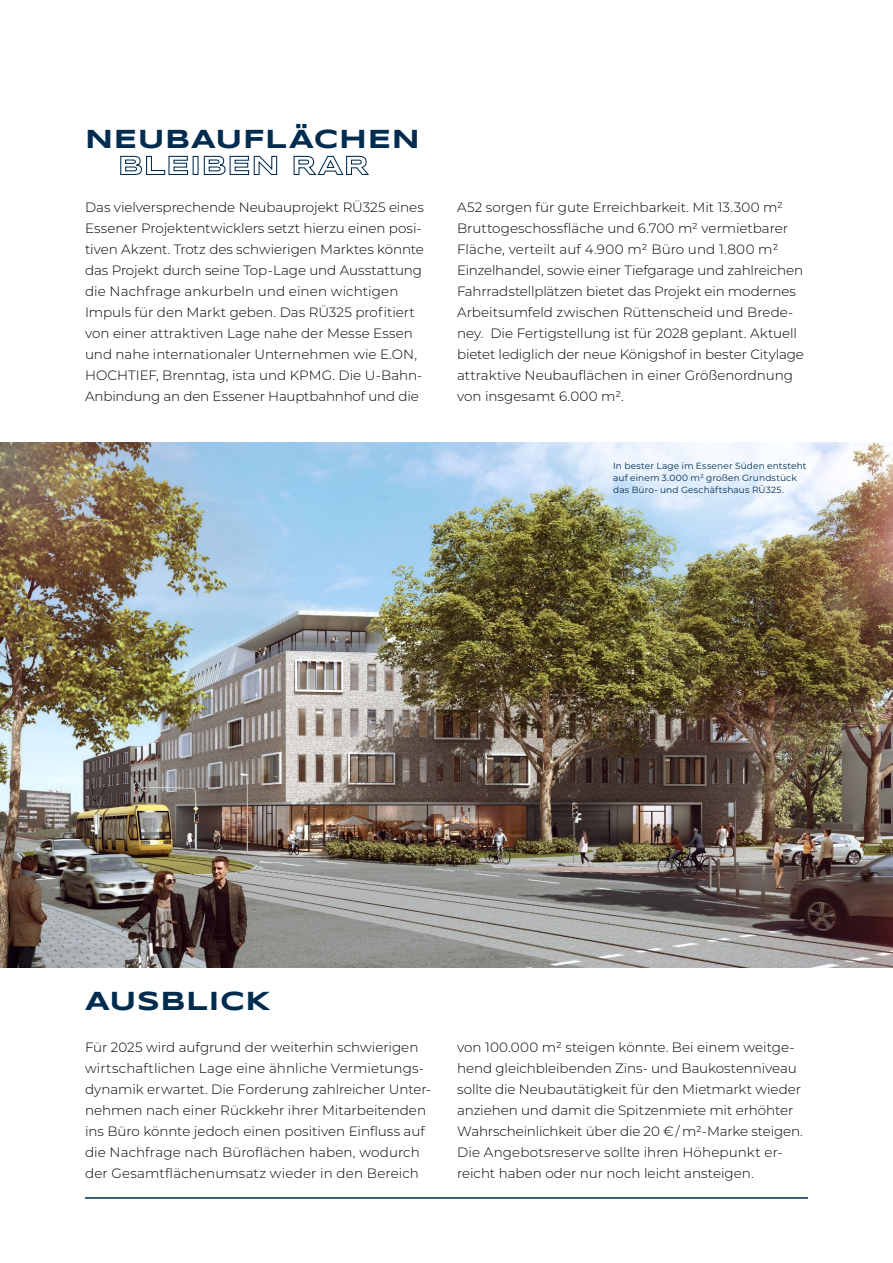
<style>
.page{position:relative;width:893px;height:1263px;background:#fff}
.page>*{position:absolute;margin:0;border:0;box-sizing:border-box;transform-origin:0 0}
.t1{font:700 27px/26.4px "Syncopate";letter-spacing:.025em;color:#002c50}
.t2{font:300 13.5px/21px "Montserrat";letter-spacing:-.005em;color:#000}
.t3{font:9px/12px "Montserrat";letter-spacing:.015em;color:#002c50}
</style>
<div class="page">
<img style="left:0;top:443px;width:893px;height:525px">
<hr style="left:85px;top:1197px;width:723px;height:2px;background:#002c50">
<h1 class="t1" style="left:118px;top:125px;width:304px;text-indent:-33px">NEUBAUFLÄCHEN<br>BLEIBEN RAR</h1>
<p class="t2" style="left:85px;top:196px;width:340px">Das vielversprechende Neubauprojekt RÜ325 eines Essener Projektentwicklers setzt hierzu einen posi&shy;tiven Akzent. Trotz des schwierigen Marktes könnte das Projekt durch seine Top-Lage und Ausstattung die Nachfrage ankurbeln und einen wichtigen Impuls für den Markt geben. Das RÜ325 profitiert von einer attraktiven Lage nahe der Messe Essen und nahe internationaler Unternehmen wie E.ON, HOCHTIEF, Brenntag, ista und KPMG. Die U-Bahn-Anbindung an den Essener Hauptbahnhof und die</p>
<p class="t2" style="left:457px;top:196px;width:348px">A52 sorgen für gute Erreichbarkeit. Mit 13.300 m²<br>Bruttogeschossfläche und 6.700 m² vermietbarer Fläche, verteilt auf 4.900 m² Büro und 1.800 m²<br>Einzelhandel, sowie einer Tiefgarage und zahlreichen Fahrradstellplätzen bietet das Projekt ein modernes Arbeitsumfeld zwischen Rüttenscheid und Brede&shy;ney. Die Fertigstellung ist für 2028 geplant. Aktuell bietet lediglich der neue Königshof in bester Citylage attraktive Neubauflächen in einer Größenordnung von insgesamt 6.000 m².</p>
<h1 class="t1" style="left:85px;top:987px;width:187px">AUSBLICK</h1>
<p class="t3" style="left:613px;top:460px;width:195px">In bester Lage im Essener Süden entsteht auf einem 3.000 m² großen Grundstück das Büro- und Geschäftshaus RÜ325.</p>
<p class="t2" style="left:85px;top:1036px;width:348px">Für 2025 wird aufgrund der weiterhin schwierigen wirtschaftlichen Lage eine ähnliche Vermietungs&shy;dynamik erwartet. Die Forderung zahlreicher Unter&shy;nehmen nach einer Rückkehr ihrer Mitarbeitenden ins Büro könnte jedoch einen positiven Einfluss auf die Nachfrage nach Büroflächen haben, wodurch der Gesamtflächenumsatz wieder in den Bereich</p>
<p class="t2" style="left:457px;top:1036px;width:347px">von 100.000 m² steigen könnte. Bei einem weitge&shy;hend gleichbleibenden Zins- und Baukostenniveau sollte die Neubautätigkeit für den Mietmarkt wieder anziehen und damit die Spitzenmiete mit erhöhter Wahrscheinlichkeit über die 20 €/ m²-Marke steigen.<br>Die Angebotsreserve sollte ihren Höhepunkt er&shy;reicht haben oder nur noch leicht ansteigen.</p>
</div>
